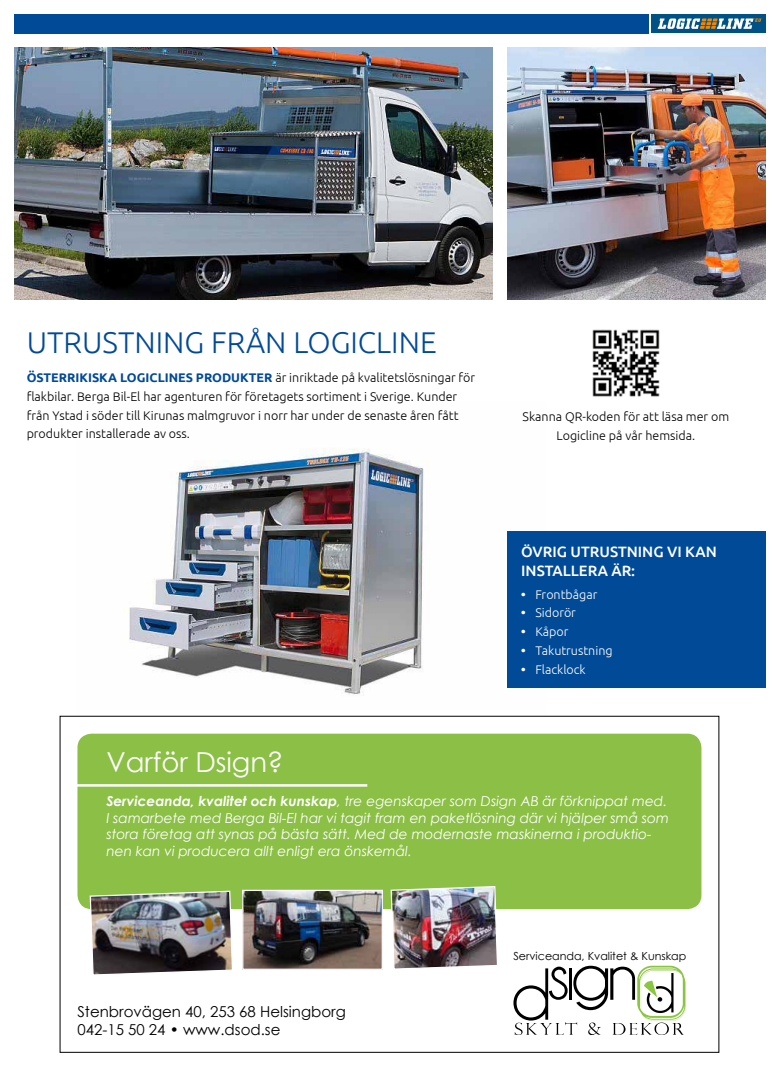
<style>
.page{position:relative;width:780px;height:1081px;background:#fff}
.page>*{position:absolute;margin:0;border:0;box-sizing:border-box;transform-origin:0 0}
.t1{font:300 30px "Ubuntu";color:#004a97}
.t2{font:27.5px "Century Gothic";color:#fff}
.t3{font:15px/18px "Century Gothic";color:#000}
.t4{font:500 15px/18.8px "Ubuntu";color:#fff}
.t5{font:italic 13.75px/16.5px "Century Gothic";color:#fff}
.t6{font:300 12.5px/18.8px "Ubuntu";color:#000}
.t7{font:300 12.5px "Ubuntu";color:#fff}
.t8{font:11.12px "Century Gothic";color:#000}
.s1{font-weight:700;color:#004a97}
.s2{font-weight:700}
</style>
<div class="page">
<img style="left:123px;top:448px;width:306px;height:248px">
<img style="left:14px;top:47px;width:479px;height:253px">
<img style="left:507px;top:47px;width:258px;height:253px">
<svg style="left:513px;top:966px;width:172px;height:69px"></svg>
<div style="left:77px;top:733px;width:624px;height:176px;background:#8bbf45;border-radius:14px"></div>
<hr style="left:60px;top:784px;width:307px;height:2px;background:#fff">
<img style="left:89px;top:890px;width:145px;height:85px">
<img style="left:244px;top:892px;width:137px;height:76px">
<div style="left:242px;top:890px;width:141px;height:80px;border:1px solid #fff"></div>
<img style="left:390px;top:886px;width:109px;height:83px">
<div style="left:507px;top:531px;width:258px;height:157px;background:#004a97"></div>
<div style="left:651px;top:14px;width:114px;height:19px;background:#005286"></div>
<svg style="left:657px;top:18px;width:104px;height:11px"></svg>
<div style="left:14px;top:14px;width:634px;height:19px;background:#004a97"></div>
<img style="left:592px;top:329px;width:68px;height:68px">
<h1 class="t1" style="left:27px;top:324px;width:411px">UTRUSTNING FRÅN LOGICLINE</h1>
<p class="t6" style="left:27px;top:368px;width:450px"><span class="s1">ÖSTERRIKISKA LOGICLINES PRODUKTER</span> är inriktade på kvalitetslösningar för flakbilar. Berga Bil-El har agenturen för företagets sortiment i Sverige. Kunder från Ystad i söder till Kirunas malmgruvor i norr har under de senaste åren fått produkter installerade av oss.</p>
<p class="t6" style="left:522px;top:407px;width:208px;text-align:center">Skanna QR-koden för att läsa mer om<br>Logicline på vår hemsida.</p>
<p class="t4" style="left:521px;top:542px;width:197px">ÖVRIG UTRUSTNING VI KAN<br>INSTALLERA ÄR:</p>
<p class="t7" style="left:521px;top:586px;width:78px"><span class="s2">•</span> Frontbågar</p>
<p class="t7" style="left:521px;top:605px;width:56px"><span class="s2">•</span> Sidorör</p>
<p class="t7" style="left:521px;top:624px;width:49px"><span class="s2">•</span> Kåpor</p>
<p class="t7" style="left:521px;top:643px;width:93px"><span class="s2">•</span> Takutrustning</p>
<p class="t7" style="left:521px;top:661px;width:66px"><span class="s2">•</span> Flacklock</p>
<h2 class="t2" style="left:106px;top:743px;width:179px">Varför Dsign?</h2>
<p class="t5" style="left:106px;top:793px;width:564px"><span class="s2">Serviceanda, kvalitet och kunskap</span>, tre egenskaper som Dsign AB är förknippat med.<br>I samarbete med Berga Bil-El har vi tagit fram en paketlösning där vi hjälper små som stora företag att synas på bästa sätt. Med de modernaste maskinerna i produktio&shy;nen kan vi producera allt enligt era önskemål.</p>
<p class="t3" style="left:77px;top:1002px;width:270px">Stenbrovägen 40, 253 68 Helsingborg<br>042-15 50 24 • www.dsod.se</p>
<p class="t8" style="left:513px;top:948px;width:174px">Serviceanda, Kvalitet &amp; Kunskap</p>
</div>
